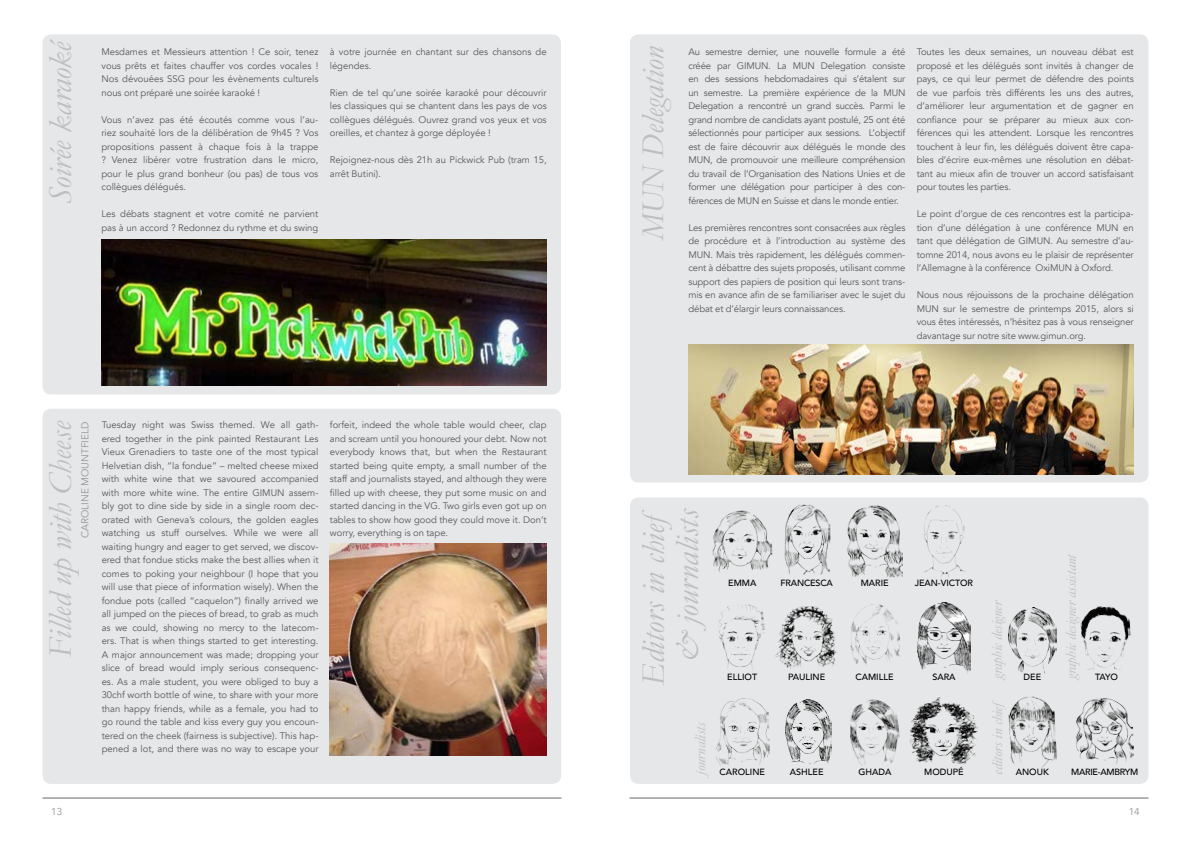
<style>
.page{position:relative;width:1191px;height:842px;background:#fff}
.page>*{position:absolute;margin:0;border:0;box-sizing:border-box;transform-origin:0 0}
.t1{font:italic 33px/34px "Garamond";letter-spacing:-.005em;color:#bcbec0;text-align:center}
.t2{font:italic 32px "Garamond";color:#bcbec0}
.t3{font:italic 15px "Garamond";letter-spacing:-.005em;color:#bcbec0}
.t4{font:10px "Avenir";color:#939598}
.t5{font:9.5px/13.5px "Avenir";color:#58595b;text-align:justify}
.t6{font:500 9px "Avenir";color:#000}
.t7{font:500 9px "Avenir";letter-spacing:-.03em;color:#000}
.t8{font:500 9px "Avenir";letter-spacing:-.02em;color:#000}
</style>
<div class="page">
<hr style="left:43px;top:797px;width:518px;height:2px;background:#939598">
<hr style="left:629px;top:797px;width:519px;height:2px;background:#939598">
<div style="left:630px;top:34px;width:518px;height:448px;background:#e6e7e8;border-radius:9px"></div>
<div style="left:630px;top:497px;width:518px;height:287px;background:#e6e7e8;border-radius:9px"></div>
<div style="left:43px;top:409px;width:518px;height:375px;background:#e6e7e8;border-radius:9px"></div>
<div style="left:43px;top:34px;width:518px;height:360px;background:#e6e7e8;border-radius:9px"></div>
<img style="left:1008px;top:696px;width:49px;height:72px">
<img style="left:1075px;top:698px;width:59px;height:66px">
<img style="left:1008px;top:607px;width:48px;height:67px">
<img style="left:1080px;top:606px;width:50px;height:64px">
<img style="left:850px;top:604px;width:50px;height:61px">
<img style="left:712px;top:511px;width:60px;height:61px">
<img style="left:784px;top:505px;width:46px;height:70px">
<img style="left:850px;top:699px;width:49px;height:66px">
<img style="left:924px;top:505px;width:41px;height:73px">
<img style="left:847px;top:506px;width:56px;height:71px">
<img style="left:785px;top:699px;width:47px;height:65px">
<img style="left:715px;top:698px;width:54px;height:68px">
<img style="left:718px;top:604px;width:47px;height:67px">
<img style="left:910px;top:697px;width:68px;height:68px">
<img style="left:775px;top:606px;width:62px;height:63px">
<img style="left:917px;top:602px;width:53px;height:72px">
<img style="left:330px;top:543px;width:217px;height:213px">
<img style="left:101px;top:240px;width:446px;height:145px">
<img style="left:688px;top:344px;width:445px;height:130px">
<h1 class="t1" style="left:43px;top:204px;width:167px;rotate:-90deg">Soirée karaoké</h1>
<p class="t5" style="left:101px;top:46px;width:218px">Mesdames et Messieurs attention ! Ce soir, tenez vous prêts et faites chauffer vos cordes vocales !<br>Nos dévouées SSG pour les évènements culturels nous ont préparé une soirée karaoké !</p>
<p class="t5" style="left:101px;top:113px;width:218px">Vous n’avez pas été écoutés comme vous l’au&shy;riez souhaité lors de la délibération de 9h45 ? Vos propositions passent à chaque fois à la trappe ? Venez libérer votre frustration dans le micro, pour le plus grand bonheur (ou pas) de tous vos collègues délégués.</p>
<p class="t5" style="left:101px;top:208px;width:218px">Les débats stagnent et votre comité ne parvient pas à un accord ? Redonnez du rythme et du swing</p>
<p class="t5" style="left:330px;top:46px;width:218px">à votre journée en chantant sur des chansons de légendes.</p>
<p class="t5" style="left:330px;top:86px;width:218px">Rien de tel qu’une soirée karaoké pour découvrir les classiques qui se chantent dans les pays de vos collègues délégués. Ouvrez grand vos yeux et vos oreilles, et chantez à gorge déployée !</p>
<p class="t5" style="left:330px;top:154px;width:218px">Rejoignez-nous dès 21h au Pickwick Pub (tram 15, arrêt Butini).</p>
<h1 class="t1" style="left:43px;top:658px;width:239px;rotate:-90deg">Filled up with Cheese</h1>
<p class="t4" style="left:79px;top:538px;width:118px;rotate:-90deg">CAROLINE MOUNTFIELD</p>
<p class="t5" style="left:102px;top:418px;width:218px">Tuesday night was Swiss themed. We all gath&shy;ered together in the pink painted Restaurant Les Vieux Grenadiers to taste one of the most typical Helvetian dish, “la fondue” – melted cheese mixed with white wine that we savoured accompanied with more white wine. The entire GIMUN assem&shy;bly got to dine side by side in a single room dec&shy;orated with Geneva’s colours, the golden eagles watching us stuff ourselves. While we were all waiting hungry and eager to get served, we discov&shy;ered that fondue sticks make the best allies when it comes to poking your neighbour (I hope that you will use that piece of information wisely). When the fondue pots (called “caquelon”) finally arrived we all jumped on the pieces of bread, to grab as much as we could, showing no mercy to the latecom&shy;ers. That is when things started to get interesting.<br>A major announcement was made; dropping your slice of bread would imply serious consequenc&shy;es. As a male student, you were obliged to buy a 30chf worth bottle of wine, to share with your more than happy friends, while as a female, you had to go round the table and kiss every guy you encoun&shy;tered on the cheek (fairness is subjective). This hap&shy;pened a lot, and there was no way to escape your</p>
<p class="t5" style="left:330px;top:418px;width:218px">forfeit, indeed the whole table would cheer, clap and scream until you honoured your debt. Now not everybody knows that, but when the Restaurant started being quite empty, a small number of the staff and journalists stayed, and although they were filled up with cheese, they put some music on and started dancing in the VG. Two girls even got up on tables to show how good they could move it. Don’t worry, everything is on tape.</p>
<h2 class="t2" style="left:631px;top:240px;width:196px;rotate:-90deg">MUN Delegation</h2>
<p class="t5" style="left:688px;top:46px;width:218px">Au semestre dernier, une nouvelle formule a été créée par GIMUN. La MUN Delegation consiste en des sessions hebdomadaires qui s’étalent sur un semestre. La première expérience de la MUN Delegation a rencontré un grand succès. Parmi le grand nombre de candidats ayant postulé, 25 ont été sélectionnés pour participer aux sessions. L’objectif est de faire découvrir aux délégués le monde des MUN, de promouvoir une meilleure compréhension du travail de l’Organisation des Nations Unies et de former une délégation pour participer à des con&shy;férences de MUN en Suisse et dans le monde entier.</p>
<p class="t5" style="left:688px;top:221px;width:218px">Les premières rencontres sont consacrées aux règles de procédure et à l’introduction au système des MUN. Mais très rapidement, les délégués commen&shy;cent à débattre des sujets proposés, utilisant comme support des papiers de position qui leurs sont trans&shy;mis en avance afin de se familiariser avec le sujet du débat et d’élargir leurs connaissances.</p>
<p class="t5" style="left:916px;top:46px;width:218px">Toutes les deux semaines, un nouveau débat est proposé et les délégués sont invités à changer de pays, ce qui leur permet de défendre des points de vue parfois très différents les uns des autres, d’améliorer leur argumentation et de gagner en confiance pour se préparer au mieux aux con&shy;férences qui les attendent. Lorsque les rencontres touchent à leur fin, les délégués doivent être capa&shy;bles d’écrire eux-mêmes une résolution en débat&shy;tant au mieux afin de trouver un accord satisfaisant pour toutes les parties.</p>
<p class="t5" style="left:916px;top:208px;width:218px">Le point d’orgue de ces rencontres est la participa&shy;tion d’une délégation à une conférence MUN en tant que délégation de GIMUN. Au semestre d’au&shy;tomne 2014, nous avons eu le plaisir de représenter l’Allemagne à la conférence OxiMUN à Oxford.</p>
<p class="t5" style="left:916px;top:289px;width:218px">Nous nous réjouissons de la prochaine délégation MUN sur le semestre de printemps 2015, alors si vous êtes intéressés, n’hésitez pas à vous renseigner davantage sur notre site www.gimun.org.</p>
<h1 class="t1" style="left:635px;top:686px;width:183px;rotate:-90deg">Editors in chief &amp; journalists</h1>
<h3 class="t3" style="left:690px;top:774px;width:54px;rotate:-90deg">journalists</h3>
<p class="t6" style="left:728px;top:575px;width:30px">EMMA</p>
<p class="t6" style="left:727px;top:669px;width:31px">ELLIOT</p>
<p class="t8" style="left:780px;top:575px;width:54px">FRANCESCA</p>
<p class="t6" style="left:788px;top:669px;width:39px">PAULINE</p>
<p class="t6" style="left:860px;top:575px;width:29px">MARIE</p>
<p class="t6" style="left:855px;top:669px;width:40px">CAMILLE</p>
<p class="t6" style="left:915px;top:575px;width:60px">JEAN-VICTOR</p>
<p class="t6" style="left:932px;top:669px;width:25px">SARA</p>
<h3 class="t3" style="left:987px;top:679px;width:80px;rotate:-90deg">graphic designer</h3>
<h3 class="t3" style="left:1060px;top:679px;width:127px;rotate:-90deg">graphic designer assistant</h3>
<p class="t6" style="left:1023px;top:669px;width:19px">DEE</p>
<p class="t6" style="left:1095px;top:669px;width:25px">TAYO</p>
<h3 class="t3" style="left:987px;top:774px;width:78px;rotate:-90deg">editors in chief</h3>
<p class="t6" style="left:719px;top:764px;width:47px">CAROLINE</p>
<p class="t6" style="left:858px;top:764px;width:35px">GHADA</p>
<p class="t6" style="left:924px;top:764px;width:41px">MODUPÉ</p>
<p class="t6" style="left:1015px;top:764px;width:35px">ANOUK</p>
<p class="t7" style="left:1071px;top:764px;width:69px">MARIE-AMBRYM</p>
<p class="t6" style="left:790px;top:764px;width:35px">ASHLEE</p>
<p class="t4" style="left:51px;top:806px;width:13px">13</p>
<p class="t4" style="left:1128px;top:806px;width:13px">14</p>
</div>
